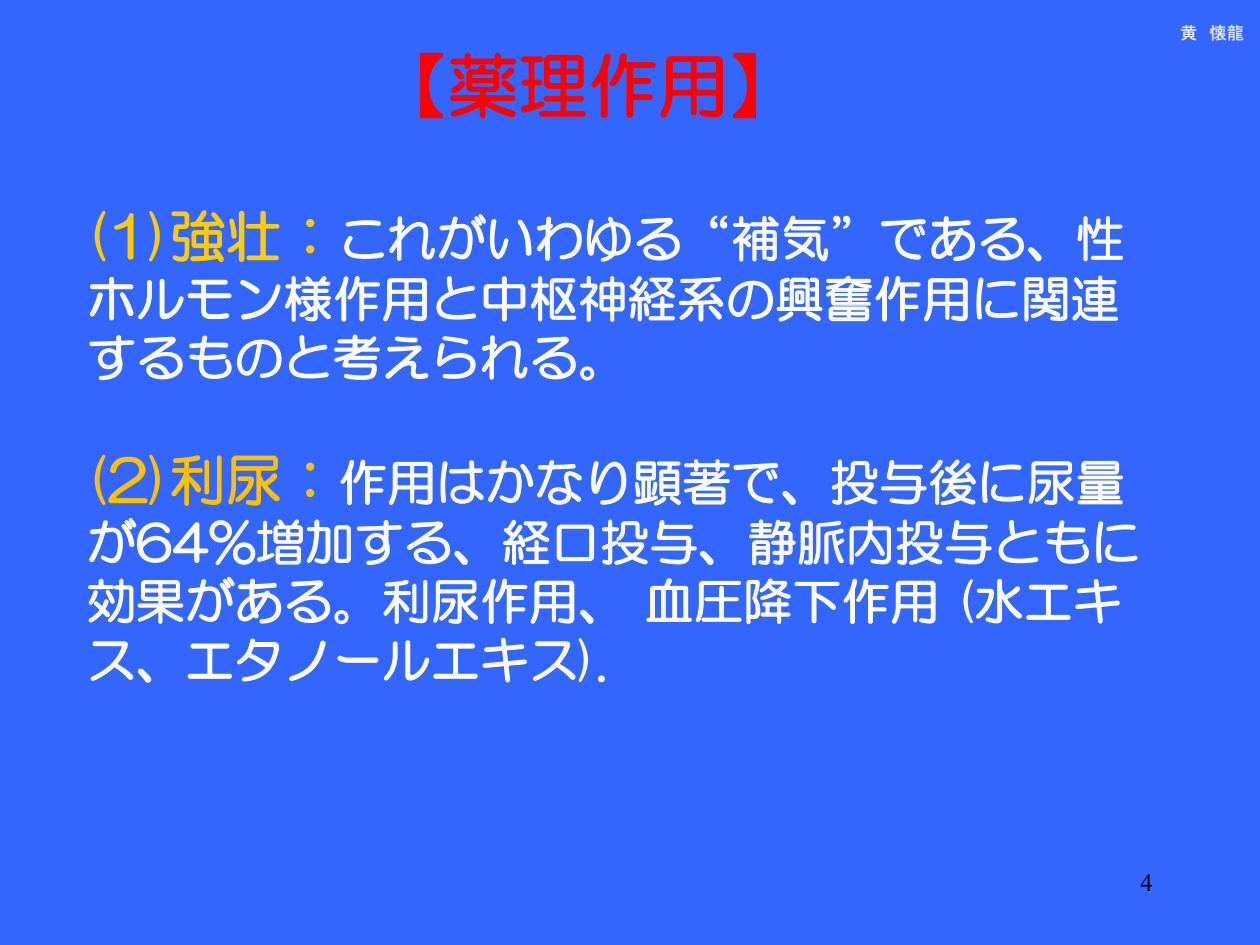
<style>
.page{position:relative;width:1260px;height:945px;background:#36f}
.page>*{position:absolute;margin:0;border:0;box-sizing:border-box;transform-origin:0 0}
.t1{font:70px "HG Maru Gothic MPRO";color:#f00}
.t2{font:49px/59.1px "HG Maru Gothic MPRO";letter-spacing:.005em;color:#fff;text-align:justify}
.t3{font:24.5px "Times New Roman";color:#000}
.t4{font:17.5px "MS P Gothic";color:#fff}
.s1{font-family:"MS P Gothic"}
.s2{font-size:56.18px;color:#fc0}
.s3{font-size:56px;color:#ffc000}
</style>
<div class="page">
<svg style="left:94px;top:211px;width:12px;height:50px"></svg>
<svg style="left:114px;top:213px;width:20px;height:47px"></svg>
<svg style="left:149px;top:211px;width:11px;height:51px"></svg>
<svg style="left:171px;top:210px;width:109px;height:53px"></svg>
<svg style="left:306px;top:218px;width:9px;height:36px"></svg>
<svg style="left:344px;top:214px;width:336px;height:48px"></svg>
<svg style="left:710px;top:215px;width:141px;height:47px"></svg>
<svg style="left:881px;top:216px;width:160px;height:46px"></svg>
<svg style="left:1077px;top:216px;width:46px;height:46px"></svg>
<svg style="left:90px;top:277px;width:142px;height:44px"></svg>
<svg style="left:240px;top:276px;width:187px;height:46px"></svg>
<svg style="left:436px;top:276px;width:40px;height:44px"></svg>
<svg style="left:483px;top:276px;width:485px;height:46px"></svg>
<svg style="left:976px;top:277px;width:42px;height:42px"></svg>
<svg style="left:1024px;top:275px;width:94px;height:47px"></svg>
<svg style="left:89px;top:335px;width:94px;height:46px"></svg>
<svg style="left:189px;top:335px;width:93px;height:44px"></svg>
<svg style="left:289px;top:334px;width:140px;height:46px"></svg>
<svg style="left:437px;top:335px;width:158px;height:46px"></svg>
<svg style="left:88px;top:454px;width:1050px;height:171px"></svg>
<svg style="left:90px;top:641px;width:61px;height:42px"></svg>
<svg style="left:187px;top:638px;width:92px;height:43px"></svg>
<svg style="left:289px;top:640px;width:37px;height:41px"></svg>
<svg style="left:337px;top:637px;width:251px;height:46px"></svg>
<svg style="left:598px;top:675px;width:7px;height:8px"></svg>
<svg style="left:419px;top:52px;width:304px;height:67px"></svg>
<svg style="left:733px;top:52px;width:24px;height:67px"></svg>
<h1 class="t1" style="left:413px;top:51px;width:352px"><span class="s1">【</span>薬理作用<span class="s1">】</span></h1>
<p class="t2" style="left:87px;top:209px;width:1039px"><span class="s2">(1)強壮：</span>これがいわゆる“補気”である、性ホルモン様作用と中枢神経系の興奮作用に関連するものと考えられる。</p>
<p class="t2" style="left:87px;top:453px;width:1055px;text-align:left"><span class="s3">(2)利尿：</span>作用はかなり顕著で、投与後に尿量が64%増加する、経口投与、静脈内投与ともに効果がある。利尿作用、血圧降下作用 (水エキス、エタノールエキス).</p>
<p class="t4" style="left:1180px;top:24px;width:66px">黄 懐龍</p>
<p class="t3" style="left:1141px;top:866px;width:14px">4</p>
</div>
